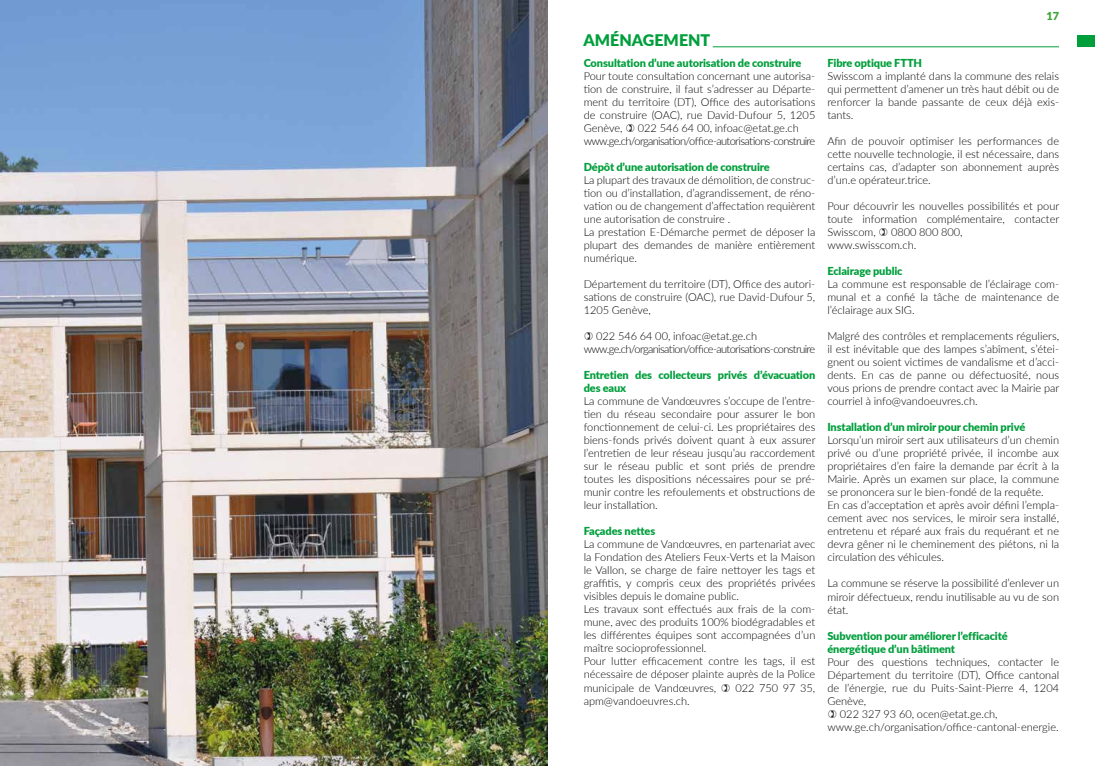
<style>
.page{position:relative;width:1095px;height:766px;background:#fff}
.page>*{position:absolute;margin:0;border:0;box-sizing:border-box;transform-origin:0 0}
.t1{font:900 16px "Lato";color:#009f3c}
.t2{font:300 11px/13px "Lato";color:#000;text-align:justify}
.t3{font:900 11px/13px "Lato";letter-spacing:-.01em;color:#009f3c}
.t4{font:300 11px/13px "Lato";letter-spacing:-.055em;color:#000}
.t5{font:900 11px "Lato";color:#3ba536}
</style>
<div class="page">
<hr style="left:712px;top:47px;width:346px;height:1px;background:#009f3c">
<div style="left:1077px;top:35px;width:17px;height:12px;background:#009f3c"></div>
<img style="left:0;top:0;width:547px;height:765px">
<h1 class="t1" style="left:583px;top:28px;width:128px">AMÉNAGEMENT</h1>
<p class="t3" style="left:583px;top:56px;width:219px">Consultation d’une autorisation de construire</p>
<p class="t2" style="left:583px;top:69px;width:233px">Pour toute consultation concernant une autorisa&shy;tion de construire, il faut s’adresser au Départe&shy;ment du territoire (DT), Office des autorisations de construire (OAC), rue David-Dufour 5, 1205<br>Genève,</p>
<p class="t4" style="left:583px;top:121px;width:233px;text-indent:54px">022 546 64 00, infoac@etat.ge.ch www.ge.ch/organisation/office-autorisations-construire</p>
<p class="t3" style="left:583px;top:160px;width:188px">Dépôt d’une autorisation de construire</p>
<p class="t2" style="left:583px;top:173px;width:233px;text-align:left">La plupart des travaux de démolition, de construc&shy;tion ou d’installation, d’agrandissement, de réno&shy;vation ou de changement d’affectation requièrent une autorisation de construire .<br>La prestation E-Démarche permet de déposer la plupart des demandes de manière entièrement numérique.</p>
<p class="t2" style="left:583px;top:277px;width:233px">Département du territoire (DT), Office des autori&shy;sations de construire (OAC), rue David-Dufour 5, 1205 Genève,</p>
<p class="t4" style="left:583px;top:329px;width:233px;text-indent:12px">022 546 64 00, infoac@etat.ge.ch www.ge.ch/organisation/office-autorisations-construire</p>
<p class="t3" style="left:583px;top:368px;width:233px">Entretien des collecteurs privés d’évacuation des eaux</p>
<p class="t2" style="left:583px;top:394px;width:233px">La commune de Vandœuvres s’occupe de l’entre&shy;tien du réseau secondaire pour assurer le bon fonctionnement de celui-ci. Les propriétaires des biens-fonds privés doivent quant à eux assurer l’entretien de leur réseau jusqu’au raccordement sur le réseau public et sont priés de prendre toutes les dispositions nécessaires pour se pré&shy;munir contre les refoulements et obstructions de leur installation.</p>
<p class="t3" style="left:583px;top:524px;width:73px">Façades nettes</p>
<p class="t2" style="left:583px;top:537px;width:233px;text-align:left">La commune de Vandœuvres, en partenariat avec la Fondation des Ateliers Feux-Verts et la Maison le Vallon, se charge de faire nettoyer les tags et graffitis, y compris ceux des propriétés privées visibles depuis le domaine public.<br>Les travaux sont effectués aux frais de la com&shy;mune, avec des produits 100% biodégradables et les différentes équipes sont accompagnées d’un maître socioprofessionnel.<br>Pour lutter efficacement contre les tags, il est nécessaire de déposer plainte auprès de la Police municipale de Vandœuvres,</p>
<p class="t2" style="left:735px;top:680px;width:81px">022 750 97 35,</p>
<p class="t2" style="left:583px;top:693px;width:107px">apm@vandoeuvres.ch.</p>
<p class="t5" style="left:1046px;top:8px;width:14px">17</p>
<p class="t3" style="left:827px;top:56px;width:96px">Fibre optique FTTH</p>
<p class="t2" style="left:827px;top:69px;width:233px">Swisscom a implanté dans la commune des relais qui permettent d’amener un très haut débit ou de renforcer la bande passante de ceux déjà exis&shy;tants.</p>
<p class="t2" style="left:827px;top:134px;width:233px">Afin de pouvoir optimiser les performances de cette nouvelle technologie, il est nécessaire, dans certains cas, d’adapter son abonnement auprès d’un.e opérateur.trice.</p>
<p class="t2" style="left:827px;top:199px;width:233px">Pour découvrir les nouvelles possibilités et pour toute information complémentaire, contacter Swisscom,</p>
<p class="t2" style="left:827px;top:225px;width:137px;text-indent:64px">0800 800 800, www.swisscom.ch.</p>
<p class="t3" style="left:827px;top:264px;width:77px">Eclairage public</p>
<p class="t2" style="left:827px;top:277px;width:233px">La commune est responsable de l’éclairage com&shy;munal et a confié la tâche de maintenance de l’éclairage aux SIG.</p>
<p class="t2" style="left:827px;top:329px;width:233px">Malgré des contrôles et remplacements réguliers, il est inévitable que des lampes s’abîment, s’étei&shy;gnent ou soient victimes de vandalisme et d’acci&shy;dents. En cas de panne ou défectuosité, nous vous prions de prendre contact avec la Mairie par courriel à info@vandoeuvres.ch.</p>
<p class="t3" style="left:827px;top:420px;width:199px">Installation d’un miroir pour chemin privé</p>
<p class="t2" style="left:827px;top:433px;width:233px;text-align:left">Lorsqu’un miroir sert aux utilisateurs d’un chemin privé ou d’une propriété privée, il incombe aux propriétaires d’en faire la demande par écrit à la Mairie. Après un examen sur place, la commune se prononcera sur le bien-fondé de la requête.<br>En cas d’acceptation et après avoir défini l’empla&shy;cement avec nos services, le miroir sera installé, entretenu et réparé aux frais du requérant et ne devra gêner ni le cheminement des piétons, ni la circulation des véhicules.</p>
<p class="t2" style="left:827px;top:576px;width:233px">La commune se réserve la possibilité d’enlever un miroir défectueux, rendu inutilisable au vu de son état.</p>
<p class="t3" style="left:827px;top:628px;width:182px">Subvention pour améliorer l’efficacité énergétique d’un bâtiment</p>
<p class="t2" style="left:827px;top:654px;width:233px">Pour des questions techniques, contacter le</p>
<p class="t2" style="left:827px;top:667px;width:233px">Département du territoire (DT), Office cantonal</p>
<p class="t2" style="left:827px;top:680px;width:233px">de l’énergie, rue du Puits-Saint-Pierre 4, 1204</p>
<p class="t2" style="left:827px;top:693px;width:40px">Genève,</p>
<p class="t2" style="left:839px;top:706px;width:159px">022 327 93 60, ocen@etat.ge.ch,</p>
<p class="t2" style="left:827px;top:719px;width:233px">www.ge.ch/organisation/office-cantonal-energie.</p>
</div>
